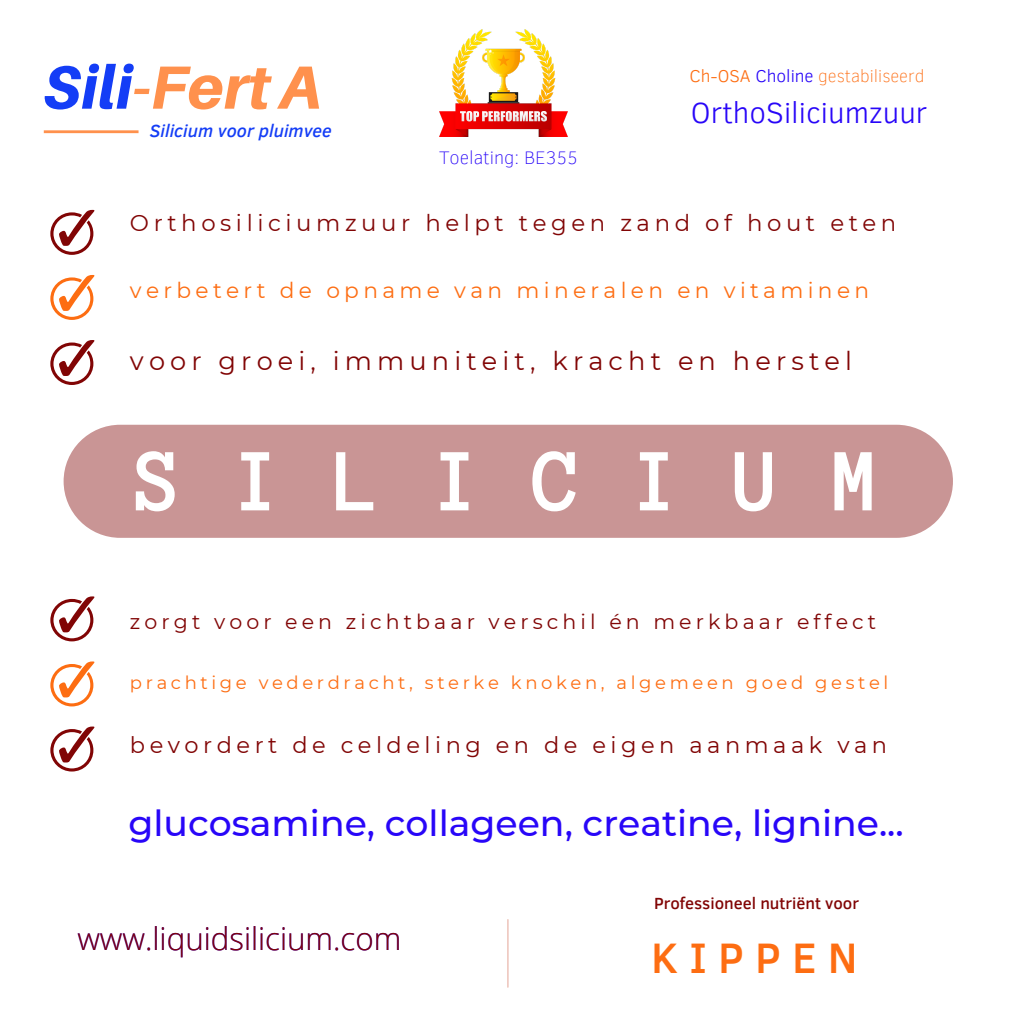
<style>
.page{position:relative;width:1013px;height:1013px;background:#fff}
.page>*{position:absolute;margin:0;border:0;box-sizing:border-box;transform-origin:0 0}
.t1{font:700 91.25px "Anonymous Pro";letter-spacing:.545em;color:#fff}
.t2{font:italic 800 61px "Aileron";color:#ff914d}
.t3{font:500 43.75px "Clear Sans";letter-spacing:.255em;color:#fd6d12}
.t4{font:500 36.25px "Montserrat";color:#2806f8}
.t5{font:300 31.25px "Open Sans";color:#810505}
.t6{font:300 29.88px "Clear Sans";color:#2806f8}
.t7{font:25.62px "Montserrat";letter-spacing:.2em;color:#810505}
.t8{font:22.88px "Montserrat";letter-spacing:.2em;color:#810505}
.t9{font:22.5px "Montserrat";letter-spacing:.2em;color:#810505}
.t10{font:21.62px "Montserrat";letter-spacing:.2em;color:#fd6d12}
.t11{font:20.5px "Montserrat";letter-spacing:.2em;color:#810505}
.t12{font:100 18.62px "Clear Sans";color:#2806f8}
.t13{font:18px "Montserrat";letter-spacing:.2em;color:#fd6d12}
.t14{font:italic 500 18px "Clear Sans";color:#143df6}
.t15{font:100 17.5px "Clear Sans";color:#fd6d12}
.t16{font:500 16.5px "Clear Sans";color:#810505}
.s1{color:#143df6}
.s2{font-weight:300}
.s3{font-weight:300;color:#2806f8}
</style>
<div class="page">
<img style="left:440px;top:29px;width:127px;height:108px">
<hr style="left:44px;top:130px;width:94px;height:3px;background:#ff914d">
<hr style="left:507px;top:919px;width:1px;height:68px;background:#edc2b8">
<svg style="left:50px;top:210px;width:44px;height:45px"></svg>
<svg style="left:50px;top:275px;width:44px;height:45px"></svg>
<svg style="left:50px;top:340px;width:44px;height:45px"></svg>
<svg style="left:50px;top:596px;width:44px;height:45px"></svg>
<svg style="left:50px;top:661px;width:44px;height:45px"></svg>
<svg style="left:50px;top:726px;width:44px;height:45px"></svg>
<div style="left:64px;top:425px;width:889px;height:113px;background:#c99595"></div>
<h2 class="t2" style="left:44px;top:49px;width:279px"><span class="s1">Sili</span>-FertA</h2>
<p class="t14" style="left:150px;top:118px;width:183px">Silicium voor pluimvee</p>
<p class="t12" style="left:439px;top:144px;width:140px">Toelating: BE355</p>
<p class="t15" style="left:689px;top:63px;width:236px"><span class="s2">Ch-OSA</span> <span class="s3">Choline</span> gestabiliseerd</p>
<h3 class="t6" style="left:691px;top:91px;width:238px">OrthoSiliciumzuur</h3>
<p class="t8" style="left:130px;top:209px;width:768px">Orthosiliciumzuur helpt tegen zand of hout eten</p>
<p class="t10" style="left:130px;top:277px;width:740px">verbetert de opname van mineralen en vitaminen</p>
<h3 class="t7" style="left:130px;top:345px;width:723px">voor groei, immuniteit, kracht en herstel</h3>
<h1 class="t1" style="left:135px;top:436px;width:749px">SILICIUM</h1>
<p class="t11" style="left:130px;top:609px;width:747px">zorgt voor een zichtbaar verschil én merkbaar effect</p>
<p class="t13" style="left:130px;top:671px;width:760px">prachtige vederdracht, sterke knoken, algemeen goed gestel</p>
<p class="t9" style="left:130px;top:731px;width:758px">bevordert de celdeling en de eigen aanmaak van</p>
<h3 class="t4" style="left:128px;top:800px;width:776px">glucosamine, collageen, creatine, lignine...</h3>
<h3 class="t5" style="left:77px;top:916px;width:325px">www.liquidsilicium.com</h3>
<p class="t16" style="left:654px;top:891px;width:206px">Professioneel nutriënt voor</p>
<h3 class="t3" style="left:651px;top:926px;width:208px">KIPPEN</h3>
</div>
